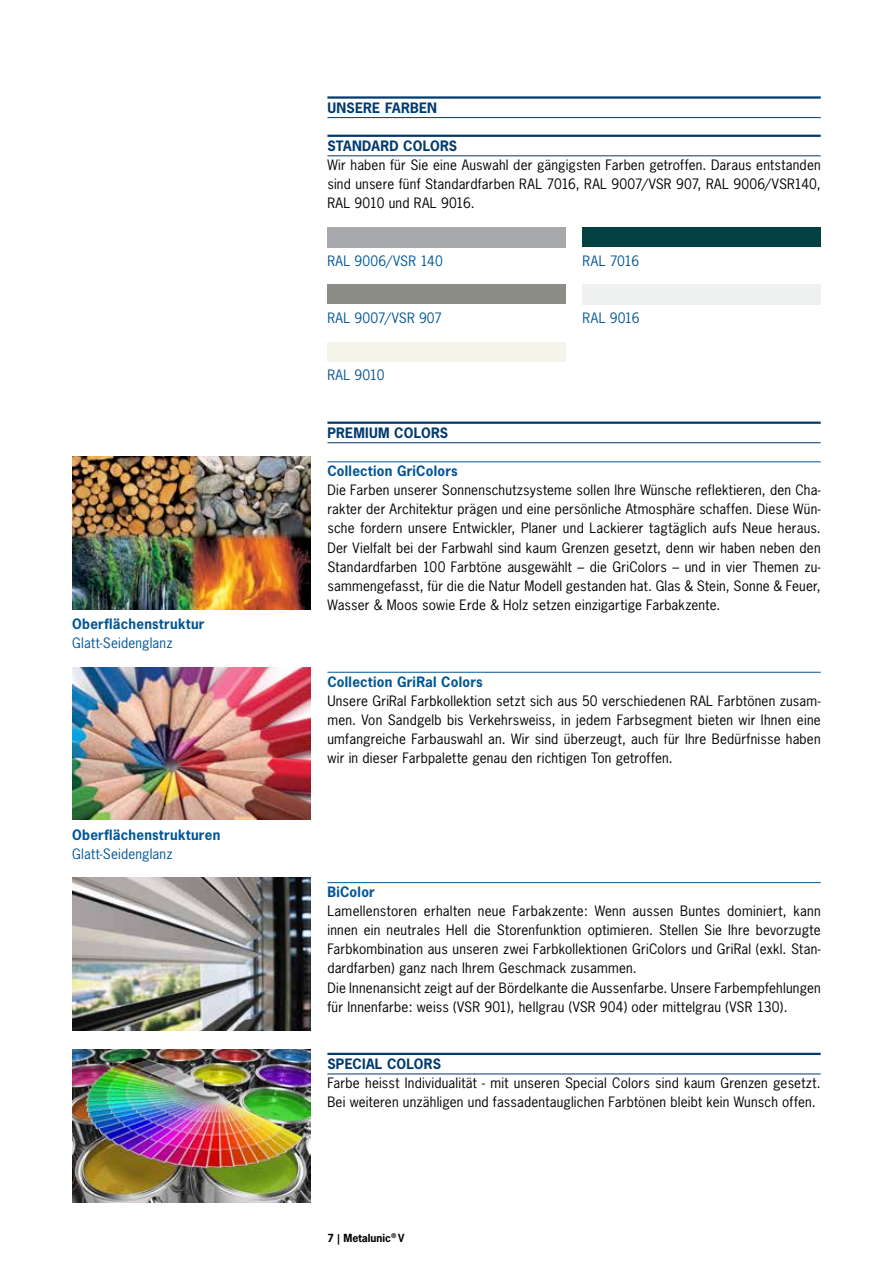
<style>
.page{position:relative;width:893px;height:1263px;background:#fff}
.page>*{position:absolute;margin:0;border:0;box-sizing:border-box;transform-origin:0 0}
.t1{font:13.5px/19.2px "News Gothic";letter-spacing:.015em;color:#000;text-align:justify}
.t2{font:700 13.5px "News Gothic";letter-spacing:.02em;color:#005596}
.t3{font:13.5px "News Gothic";letter-spacing:.015em;color:#005596}
.t4{font:700 13.5px "News Gothic";letter-spacing:.015em;color:#003a6d}
.t5{font:700 10.5px "News Gothic";color:#000}
</style>
<div class="page">
<img style="left:72px;top:667px;width:238px;height:153px">
<img style="left:72px;top:878px;width:238px;height:153px">
<img style="left:72px;top:456px;width:238px;height:154px">
<img style="left:72px;top:1050px;width:238px;height:153px">
<div style="left:327px;top:227px;width:239px;height:21px;background:#a7a9ac"></div>
<div style="left:583px;top:227px;width:238px;height:19px;background:#034041"></div>
<hr style="left:327px;top:422px;width:494px;height:2px;background:#003a6d">
<hr style="left:327px;top:442px;width:494px;height:1px;background:#003a6d">
<hr style="left:327px;top:462px;width:494px;height:1px;background:#005596">
<hr style="left:327px;top:672px;width:494px;height:1px;background:#005596">
<hr style="left:327px;top:882px;width:494px;height:1px;background:#005596">
<hr style="left:327px;top:1053px;width:494px;height:2px;background:#003a6d">
<hr style="left:327px;top:1074px;width:494px;height:1px;background:#003a6d">
<hr style="left:327px;top:135px;width:494px;height:2px;background:#003a6d">
<hr style="left:327px;top:156px;width:494px;height:1px;background:#003a6d">
<hr style="left:327px;top:96px;width:494px;height:3px;background:#003a6d">
<hr style="left:327px;top:117px;width:494px;height:1px;background:#003a6d">
<p class="t2" style="left:72px;top:615px;width:134px">Oberflächenstruktur</p>
<p class="t3" style="left:72px;top:634px;width:102px">Glatt-Seidenglanz</p>
<p class="t2" style="left:72px;top:825px;width:150px">Oberflächenstrukturen</p>
<p class="t3" style="left:72px;top:845px;width:102px">Glatt-Seidenglanz</p>
<p class="t4" style="left:327px;top:99px;width:111px">UNSERE FARBEN</p>
<p class="t4" style="left:327px;top:137px;width:131px">STANDARD COLORS</p>
<p class="t1" style="left:327px;top:155px;width:495px">Wir haben für Sie eine Auswahl der gängigsten Farben getroffen. Daraus entstanden sind unsere fünf Standardfarben RAL 7016, RAL 9007/VSR 907, RAL 9006/VSR140, RAL 9010 und RAL 9016.</p>
<p class="t3" style="left:327px;top:252px;width:117px">RAL 9006/VSR 140</p>
<p class="t3" style="left:583px;top:252px;width:58px">RAL 7016</p>
<p class="t3" style="left:327px;top:309px;width:116px">RAL 9007/VSR 907</p>
<p class="t3" style="left:327px;top:367px;width:59px">RAL 9010</p>
<p class="t3" style="left:583px;top:309px;width:59px">RAL 9016</p>
<p class="t4" style="left:327px;top:424px;width:122px">PREMIUM COLORS</p>
<p class="t2" style="left:327px;top:462px;width:132px">Collection GriColors</p>
<p class="t1" style="left:327px;top:480px;width:495px">Die Farben unserer Sonnenschutzsysteme sollen Ihre Wünsche reflektieren, den Cha&shy;rakter der Architektur prägen und eine persönliche Atmosphäre schaffen. Diese Wün&shy;sche fordern unsere Entwickler, Planer und Lackierer tagtäglich aufs Neue heraus.<br>Der Vielfalt bei der Farbwahl sind kaum Grenzen gesetzt, denn wir haben neben den Standardfarben 100 Farbtöne ausgewählt – die GriColors – und in vier Themen zu&shy;sammengefasst, für die die Natur Modell gestanden hat. Glas &amp; Stein, Sonne &amp; Feuer, Wasser &amp; Moos sowie Erde &amp; Holz setzen einzigartige Farbakzente.</p>
<p class="t2" style="left:327px;top:672px;width:157px">Collection GriRal Colors</p>
<p class="t1" style="left:327px;top:691px;width:495px">Unsere GriRal Farbkollektion setzt sich aus 50 verschiedenen RAL Farbtönen zusam&shy;men. Von Sandgelb bis Verkehrsweiss, in jedem Farbsegment bieten wir Ihnen eine umfangreiche Farbauswahl an. Wir sind überzeugt, auch für Ihre Bedürfnisse haben wir in dieser Farbpalette genau den richtigen Ton getroffen.</p>
<p class="t2" style="left:327px;top:883px;width:49px">BiColor</p>
<p class="t1" style="left:327px;top:901px;width:495px;text-align:left">Lamellenstoren erhalten neue Farbakzente: Wenn aussen Buntes dominiert, kann innen ein neutrales Hell die Storenfunktion optimieren. Stellen Sie Ihre bevorzugte Farbkombination aus unseren zwei Farbkollektionen GriColors und GriRal (exkl. Stan&shy;dardfarben) ganz nach Ihrem Geschmack zusammen.<br>Die Innenansicht zeigt auf der Bördelkante die Aussenfarbe. Unsere Farbempfehlungen für Innenfarbe: weiss (VSR 901), hellgrau (VSR 904) oder mittelgrau (VSR 130).</p>
<p class="t4" style="left:327px;top:1055px;width:115px">SPECIAL COLORS</p>
<p class="t1" style="left:327px;top:1073px;width:495px">Farbe heisst Individualität - mit unseren Special Colors sind kaum Grenzen gesetzt.<br>Bei weiteren unzähligen und fassadentauglichen Farbtönen bleibt kein Wunsch offen.</p>
<p class="t5" style="left:327px;top:1231px;width:79px">7 | Metalunic<sup>®</sup> V</p>
</div>
